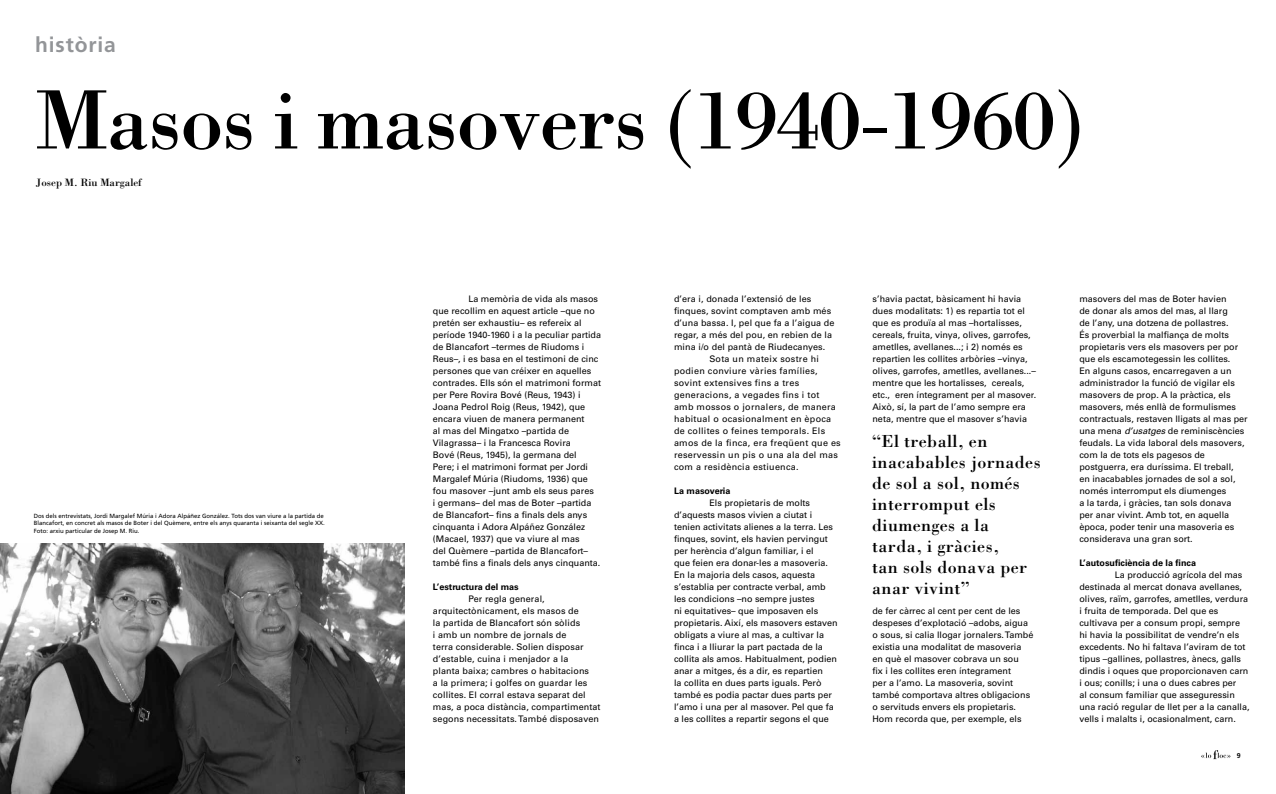
<style>
.page{position:relative;width:1276px;height:794px;background:#fff}
.page>*{position:absolute;margin:0;border:0;box-sizing:border-box;transform-origin:0 0}
.t1{font:87px "Bodoni";letter-spacing:-.02em;color:#000}
.t2{font:700 21px "Frutiger";letter-spacing:.04em;color:#939598}
.t3{font:18px/21px "Bodoni";letter-spacing:.02em;color:#000}
.t4{font:11px "Bodoni";color:#000}
.t5{font:9px/12px "Univers";color:#000}
.t6{font:9px "Univers";letter-spacing:.03em;color:#000}
.t7{font:700 9px "Univers";color:#000}
.t8{font:700 7px "Frutiger";color:#000}
.t9{font:6px/7.2px "Frutiger";color:#000}
.s1{font-style:italic}
</style>
<div class="page">
<img style="left:1201px;top:750px;width:29px;height:10px">
<img style="left:0;top:543px;width:404px;height:251px">
<h2 class="t2" style="left:35px;top:32px;width:82px">història</h2>
<h1 class="t1" style="left:35px;top:67px;width:1049px">Masos i masovers (1940-1960)</h1>
<p class="t4" style="left:36px;top:176px;width:108px">Josep M. Riu Margalef</p>
<p class="t9" style="left:34px;top:512px;width:292px">Dos dels entrevistats, Jordi Margalef Múria i Adora Alpáñez González. Tots dos van viure a la partida de<br>Blancafort, en concret als masos de Boter i del Quèmere, entre els anys quaranta i seixanta del segle XX.<br>Foto: arxiu particular de Josep M. Riu.</p>
<p class="t5" style="left:433px;top:292px;width:170px;text-indent:35px">La memòria de vida als masos que recollim en aquest article –que no pretén ser exhaustiu– es refereix al període 1940-1960 i a la peculiar partida de Blancafort –termes de Riudoms i Reus–, i es basa en el testimoni de cinc persones que van créixer en aquelles contrades. Ells són el matrimoni format per Pere Rovira Bové (Reus, 1943) i Joana Pedrol Roig (Reus, 1942), que encara viuen de manera permanent<br>al mas del Mingatxo –partida de Vilagrassa– i la Francesca Rovira<br>Bové (Reus, 1945), la germana del<br>Pere; i el matrimoni format per Jordi Margalef Múria (Riudoms, 1936) que fou masover –junt amb els seus pares<br>i germans– del mas de Boter –partida de Blancafort– fins a finals dels anys cinquanta i Adora Alpáñez González (Macael, 1937) que va viure al mas<br>del Quèmere –partida de Blancafort– també fins a finals dels anys cinquanta.</p>
<p class="t7" style="left:433px;top:581px;width:87px">L’estructura del mas</p>
<p class="t5" style="left:433px;top:592px;width:169px;text-indent:35px">Per regla general, arquitectònicament, els masos de<br>la partida de Blancafort són sòlids<br>i amb un nombre de jornals de<br>terra considerable. Solien disposar d’estable, cuina i menjador a la<br>planta baixa; cambres o habitacions<br>a la primera; i golfes on guardar les collites. El corral estava separat del mas, a poca distància, compartimentat segons necessitats. També disposaven</p>
<p class="t5" style="left:674px;top:292px;width:139px">d’era i, donada l’extensió de les</p>
<p class="t5" style="left:674px;top:304px;width:159px">finques, sovint comptaven amb més</p>
<p class="t5" style="left:674px;top:316px;width:162px">d’una bassa. I, pel que fa a l’aigua de</p>
<p class="t5" style="left:674px;top:328px;width:160px">regar, a més del pou, en rebien de la</p>
<p class="t5" style="left:674px;top:340px;width:153px">mina i/o del pantà de Riudecanyes.</p>
<p class="t6" style="left:709px;top:353px;width:111px">Sota un mateix sostre hi</p>
<p class="t6" style="left:674px;top:365px;width:145px">podien conviure vàries famílies,</p>
<p class="t6" style="left:674px;top:377px;width:127px">sovint extensives fins a tres</p>
<p class="t6" style="left:674px;top:389px;width:147px">generacions, a vegades fins i tot</p>
<p class="t6" style="left:674px;top:401px;width:163px">amb mossos o jornalers, de manera</p>
<p class="t6" style="left:674px;top:413px;width:159px">habitual o ocasionalment en època</p>
<p class="t6" style="left:674px;top:425px;width:153px">de collites o feines temporals. Els</p>
<p class="t6" style="left:674px;top:437px;width:168px">amos de la finca, era freqüent que es</p>
<p class="t6" style="left:674px;top:449px;width:165px">reservessin un pis o una ala del mas</p>
<p class="t6" style="left:674px;top:461px;width:126px">com a residència estiuenca.</p>
<p class="t7" style="left:674px;top:485px;width:58px">La masoveria</p>
<p class="t5" style="left:674px;top:496px;width:165px;text-indent:35px">Els propietaris de molts d’aquests masos vivien a ciutat i tenien activitats alienes a la terra. Les finques, sovint, els havien pervingut per herència d’algun familiar, i el<br>que feien era donar-les a masoveria.<br>En la majoria dels casos, aquesta s’establia per contracte verbal, amb les condicions –no sempre justes<br>ni equitatives– que imposaven els propietaris. Així, els masovers estaven obligats a viure al mas, a cultivar la finca i a lliurar la part pactada de la collita als amos. Habitualment, podien anar a mitges, és a dir, es repartien<br>la collita en dues parts iguals. Però també es podia pactar dues parts per l’amo i una per al masover. Pel que fa a les collites a repartir segons el que</p>
<p class="t5" style="left:872px;top:292px;width:165px">s’havia pactat, bàsicament hi havia dues modalitats: 1) es repartia tot el que es produïa al mas –hortalisses, cereals, fruita, vinya, olives, garrofes, ametlles, avellanes...; i 2) només es repartien les collites arbòries –vinya, olives, garrofes, ametlles, avellanes...– mentre que les hortalisses, cereals, etc., eren íntegrament per al masover.<br>Això, sí, la part de l’amo sempre era neta, mentre que el masover s’havia</p>
<h3 class="t3" style="left:872px;top:430px;width:170px">“El treball, en inacabables jornades de sol a sol, només interromput els diumenges a la tarda, i gràcies,<br>tan sols donava per anar vivint”</h3>
<p class="t5" style="left:872px;top:604px;width:162px">de fer càrrec al cent per cent de les despeses d’explotació –adobs, aigua o sous, si calia llogar jornalers. També existia una modalitat de masoveria en què el masover cobrava un sou<br>fix i les collites eren íntegrament<br>per a l’amo. La masoveria, sovint també comportava altres obligacions o servituds envers els propietaris.<br>Hom recorda que, per exemple, els</p>
<p class="t5" style="left:1079px;top:292px;width:170px">masovers del mas de Boter havien<br>de donar als amos del mas, al llarg<br>de l’any, una dotzena de pollastres.<br>És proverbial la malfiança de molts propietaris vers els masovers per por que els escamotegessin les collites.<br>En alguns casos, encarregaven a un administrador la funció de vigilar els masovers de prop. A la pràctica, els masovers, més enllà de formulismes contractuals, restaven lligats al mas per una mena <span class="s1">d’usatges</span> de reminiscències feudals. La vida laboral dels masovers, com la de tots els pagesos de postguerra, era duríssima. El treball,<br>en inacabables jornades de sol a sol, només interromput els diumenges<br>a la tarda, i gràcies, tan sols donava<br>per anar vivint. Amb tot, en aquella època, poder tenir una masoveria es considerava una gran sort.</p>
<p class="t7" style="left:1079px;top:557px;width:118px">L’autosuficiència de la finca</p>
<p class="t5" style="left:1079px;top:568px;width:172px;text-indent:35px">La producció agrícola del mas destinada al mercat donava avellanes, olives, raïm, garrofes, ametlles, verdura i fruita de temporada. Del que es cultivava per a consum propi, sempre hi havia la possibilitat de vendre’n els excedents. No hi faltava l’aviram de tot tipus –gallines, pollastres, ànecs, galls dindis i oques que proporcionaven carn i ous; conills; i una o dues cabres per<br>al consum familiar que asseguressin una ració regular de llet per a la canalla, vells i malalts i, ocasionalment, carn.</p>
<p class="t8" style="left:1236px;top:751px;width:5px">9</p>
</div>
